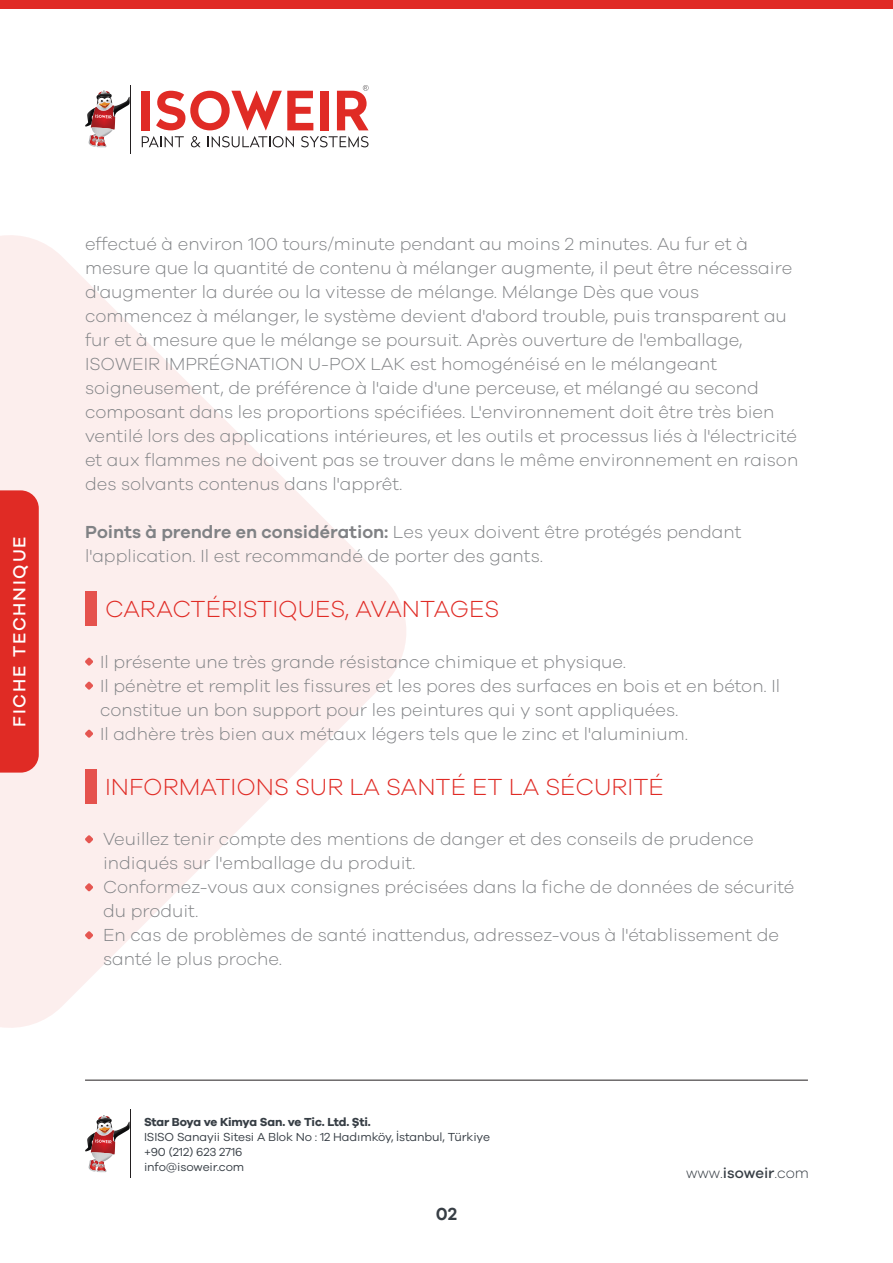
<style>
.page{position:relative;width:893px;height:1263px;background:#fff}
.page>*{position:absolute;margin:0;border:0;box-sizing:border-box;transform-origin:0 0}
.t1{font:300 24px "Galano Grotesque";color:#e02b25}
.t2{font:300 18px/24px "Galano Grotesque";color:#808285}
.t3{font:500 18px "Galano Grotesque";letter-spacing:.1em;color:#fff}
.t4{font:600 18px "Galano Grotesque";color:#373e45}
.t5{font:300 15px "Galano Grotesque";color:#373e45}
.t6{font:12px/15px "Galano Grotesque";letter-spacing:-.01em;color:#373e45}
.t7{font:700 12px "Galano Grotesque";letter-spacing:-.02em;color:#373e45}
.s1{font-weight:600}
.s2{font-weight:500}
</style>
<div class="page">
<svg style="left:0;top:235px;width:406px;height:793px;fill:#fceeed"></svg>
<div style="left:0;top:490px;width:39px;height:283px;background:#e02b25"></div>
<hr style="left:130px;top:85px;width:1px;height:68px;background:#231f20">
<svg style="left:85px;top:91px;width:45px;height:56px"></svg>
<svg style="left:142px;top:136px;width:42px;height:11px"></svg>
<svg style="left:191px;top:136px;width:10px;height:11px"></svg>
<svg style="left:208px;top:136px;width:86px;height:11px"></svg>
<svg style="left:301px;top:136px;width:68px;height:11px"></svg>
<div style="left:142px;top:91px;width:8px;height:39px;background:#e02b25"></div>
<svg style="left:156px;top:91px;width:157px;height:39px"></svg>
<div style="left:320px;top:91px;width:8px;height:39px;background:#e02b25"></div>
<svg style="left:337px;top:85px;width:32px;height:45px"></svg>
<hr style="left:130px;top:1110px;width:1px;height:68px;background:#231f20">
<svg style="left:85px;top:1115px;width:45px;height:57px"></svg>
<hr style="left:85px;top:1080px;width:723px;height:1px;background:#231f20">
<div style="left:0;top:0;width:893px;height:9px;background:#e02b25"></div>
<div style="left:85px;top:592px;width:11px;height:34px;background:#e5524d"></div>
<svg style="left:85px;top:682px;width:8px;height:8px"></svg>
<svg style="left:85px;top:730px;width:8px;height:8px"></svg>
<svg style="left:85px;top:658px;width:8px;height:8px"></svg>
<div style="left:85px;top:769px;width:11px;height:34px;background:#e5524d"></div>
<svg style="left:85px;top:883px;width:8px;height:8px"></svg>
<svg style="left:85px;top:931px;width:8px;height:8px"></svg>
<svg style="left:85px;top:835px;width:8px;height:8px"></svg>
<p class="t3" style="left:9px;top:727px;width:192px;rotate:-90deg">FICHE TECHNIQUE</p>
<p class="t2" style="left:85px;top:231px;width:715px">effectué à environ 100 tours/minute pendant au moins 2 minutes. Au fur et à mesure que la quantité de contenu à mélanger augmente, il peut être nécessaire d'augmenter la durée ou la vitesse de mélange. Mélange Dès que vous commencez à mélanger, le système devient d'abord trouble, puis transparent au fur et à mesure que le mélange se poursuit. Après ouverture de l'emballage, ISOWEIR IMPRÉGNATION U-POX LAK est homogénéisé en le mélangeant soigneusement, de préférence à l'aide d'une perceuse, et mélangé au second composant dans les proportions spécifiées. L'environnement doit être très bien ventilé lors des applications intérieures, et les outils et processus liés à l'électricité et aux flammes ne doivent pas se trouver dans le même environnement en raison des solvants contenus dans l'apprêt.</p>
<p class="t2" style="left:85px;top:519px;width:658px"><span class="s1">Points à prendre en considération:</span> Les yeux doivent être protégés pendant l'application. Il est recommandé de porter des gants.</p>
<h1 class="t1" style="left:105px;top:594px;width:396px">CARACTÉRISTIQUES, AVANTAGES</h1>
<p class="t2" style="left:100px;top:649px;width:682px">Il présente une très grande résistance chimique et physique.<br>Il pénètre et remplit les fissures et les pores des surfaces en bois et en béton. Il constitue un bon support pour les peintures qui y sont appliquées.<br>Il adhère très bien aux métaux légers tels que le zinc et l'aluminium.</p>
<h1 class="t1" style="left:105px;top:772px;width:560px">INFORMATIONS SUR LA SANTÉ ET LA SÉCURITÉ</h1>
<p class="t2" style="left:103px;top:827px;width:693px">Veuillez tenir compte des mentions de danger et des conseils de prudence indiqués sur l'emballage du produit.<br>Conformez-vous aux consignes précisées dans la fiche de données de sécurité du produit.<br>En cas de problèmes de santé inattendus, adressez-vous à l'établissement de santé le plus proche.</p>
<p class="t7" style="left:144px;top:1114px;width:228px">Star Boya ve Kimya San. ve Tic. Ltd. Şti.</p>
<p class="t6" style="left:144px;top:1128px;width:347px">ISISO Sanayii Sitesi A Blok No : 12 Hadımköy, İstanbul, Türkiye +90 (212) 623 2716<br>info@isoweir.com</p>
<p class="t4" style="left:436px;top:1203px;width:23px">02</p>
<p class="t5" style="left:686px;top:1164px;width:124px">www.<span class="s2">isoweir</span>.com</p>
</div>
